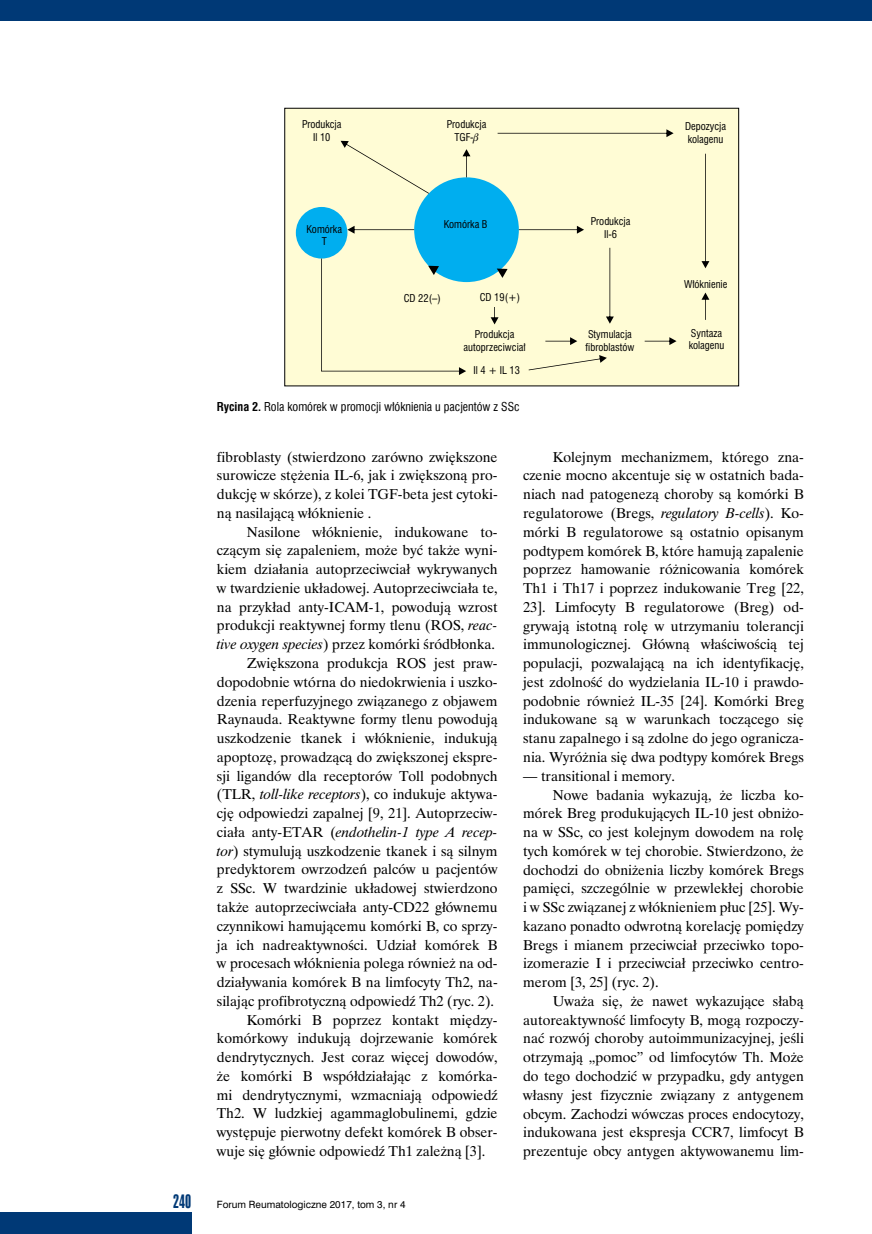
<style>
.page{position:relative;width:872px;height:1234px;background:#fff}
.page>*{position:absolute;margin:0;border:0;box-sizing:border-box;transform-origin:0 0}
.t1{font:18px "Swis 924 EU";color:#003976}
.t2{font:14.25px/18.8px "Time Ibis EE";color:#000;text-align:justify}
.t3{font:italic 14.25px "Time Ibis EE";color:#000}
.t4{font:12px "Swis 721 Cn EU";color:#000}
.t5{font:10.5px/12.6px "Swis 721 Cn EU";color:#000;text-align:center}
.t6{font:9.3px "Swis 721 PL";color:#000}
.s1{font-weight:700}
.s2{font-style:italic}
.s3{font-style:normal}
</style>
<div class="page">
<div style="left:0;top:0;width:872px;height:21px;background:#003976"></div>
<div style="left:0;top:1212px;width:191px;height:21px;background:#003976"></div>
<div style="left:285px;top:108px;width:453px;height:278px;background:#fffcd5"></div>
<div style="left:414px;top:177px;width:105px;height:105px;background:#00aeef;border-radius:50%"></div>
<div style="left:296px;top:207px;width:51px;height:51px;background:#00aeef;border-radius:50%"></div>
<svg style="left:497px;top:268px;width:10px;height:10px"></svg>
<svg style="left:340px;top:141px;width:89px;height:53px"></svg>
<svg style="left:462px;top:149px;width:8px;height:28px"></svg>
<svg style="left:347px;top:226px;width:67px;height:7px"></svg>
<svg style="left:497px;top:129px;width:176px;height:8px"></svg>
<svg style="left:519px;top:226px;width:65px;height:7px"></svg>
<svg style="left:606px;top:248px;width:8px;height:75px"></svg>
<svg style="left:490px;top:307px;width:8px;height:17px"></svg>
<svg style="left:545px;top:337px;width:32px;height:8px"></svg>
<svg style="left:644px;top:337px;width:32px;height:8px"></svg>
<svg style="left:701px;top:292px;width:8px;height:28px"></svg>
<svg style="left:701px;top:154px;width:8px;height:114px"></svg>
<svg style="left:321px;top:258px;width:145px;height:117px"></svg>
<svg style="left:528px;top:355px;width:79px;height:15px"></svg>
<p class="t5" style="left:302px;top:118px;width:41px">Produkcja<br>Il 10</p>
<p class="t5" style="left:447px;top:118px;width:41px">Produkcja<br>TGF-</p>
<p class="t5" style="left:685px;top:120px;width:43px;text-align:left">Depozycja kolagenu</p>
<p class="t5" style="left:306px;top:222px;width:37px">Komórka<br>T</p>
<p class="t5" style="left:444px;top:218px;width:45px">Komórka B</p>
<p class="t5" style="left:404px;top:292px;width:38px">CD 22(–)</p>
<p class="t5" style="left:479px;top:291px;width:42px">CD 19(+)</p>
<p class="t5" style="left:463px;top:328px;width:63px">Produkcja autoprzeciwciał</p>
<p class="t5" style="left:473px;top:364px;width:48px">Il 4 + IL 13</p>
<p class="t4" style="left:217px;top:398px;width:304px"><span class="s1">Rycina 2.</span> Rola komórek w promocji włóknienia u pacjentów z SSc</p>
<p class="t5" style="left:591px;top:215px;width:41px">Produkcja<br>Il-6</p>
<p class="t5" style="left:585px;top:328px;width:50px;text-align:left">Stymulacja fibroblastów</p>
<p class="t5" style="left:684px;top:277px;width:45px">Włóknienie</p>
<p class="t5" style="left:688px;top:326px;width:37px;text-align:left">Syntaza kolagenu</p>
<p class="t2" style="left:217px;top:447px;width:282px">fibroblasty (stwierdzono zarówno zwiększone surowicze stężenia IL-6, jak i zwiększoną pro&shy;dukcję w skórze), z kolei TGF-beta jest cytoki&shy;ną nasilającą włóknienie .</p>
<p class="t2" style="left:247px;top:522px;width:252px">Nasilone włóknienie, indukowane to-</p>
<p class="t2" style="left:217px;top:541px;width:282px">czącym się zapaleniem, może być także wyni-</p>
<p class="t2" style="left:217px;top:559px;width:282px">kiem działania autoprzeciwciał wykrywanych</p>
<p class="t2" style="left:217px;top:578px;width:282px">w twardzienie układowej. Autoprzeciwciała te,</p>
<p class="t2" style="left:217px;top:597px;width:282px">na przykład anty-ICAM-1, powodują wzrost</p>
<p class="t2" style="left:217px;top:616px;width:282px">produkcji reaktywnej formy tlenu (ROS, <span class="s2">reac-</span></p>
<p class="t2" style="left:217px;top:634px;width:280px"><span class="s2">tive oxygen species</span>) przez komórki śródbłonka.</p>
<p class="t2" style="left:247px;top:653px;width:252px">Zwiększona produkcja ROS jest praw-</p>
<p class="t2" style="left:217px;top:672px;width:282px">dopodobnie wtórna do niedokrwienia i uszko-</p>
<p class="t2" style="left:217px;top:691px;width:282px">dzenia reperfuzyjnego związanego z objawem</p>
<p class="t2" style="left:217px;top:709px;width:282px">Raynauda. Reaktywne formy tlenu powodują</p>
<p class="t2" style="left:217px;top:728px;width:282px">uszkodzenie tkanek i włóknienie, indukują</p>
<p class="t2" style="left:217px;top:747px;width:282px">apoptozę, prowadzącą do zwiększonej ekspre-</p>
<p class="t2" style="left:217px;top:766px;width:282px">sji ligandów dla receptorów Toll podobnych</p>
<p class="t2" style="left:217px;top:784px;width:282px">(TLR, <span class="s2">toll-like receptors</span>), co indukuje aktywa-</p>
<p class="t2" style="left:217px;top:803px;width:282px">cję odpowiedzi zapalnej [9, 21]. Autoprzeciw-</p>
<p class="t3" style="left:217px;top:823px;width:282px"><span class="s3">ciała anty-ETAR (</span>endothelin-1 type A recep-</p>
<p class="t2" style="left:217px;top:841px;width:282px"><span class="s2">tor</span>) stymulują uszkodzenie tkanek i są silnym</p>
<p class="t2" style="left:217px;top:859px;width:282px">predyktorem owrzodzeń palców u pacjentów</p>
<p class="t2" style="left:217px;top:878px;width:282px">z SSc. W twardzinie układowej stwierdzono</p>
<p class="t2" style="left:217px;top:897px;width:282px">także autoprzeciwciała anty-CD22 głównemu</p>
<p class="t2" style="left:217px;top:916px;width:282px">czynnikowi hamującemu komórki B, co sprzy-</p>
<p class="t2" style="left:217px;top:934px;width:282px">ja ich nadreaktywności. Udział komórek B</p>
<p class="t2" style="left:217px;top:953px;width:282px">w procesach włóknienia polega również na od-</p>
<p class="t2" style="left:217px;top:972px;width:282px">działywania komórek B na limfocyty Th2, na-</p>
<p class="t2" style="left:217px;top:991px;width:279px">silając profibrotyczną odpowiedź Th2 (ryc. 2).</p>
<p class="t2" style="left:247px;top:1009px;width:252px">Komórki B poprzez kontakt między-</p>
<p class="t2" style="left:217px;top:1028px;width:282px">komórkowy indukują dojrzewanie komórek</p>
<p class="t2" style="left:217px;top:1047px;width:282px">dendrytycznych. Jest coraz więcej dowodów,</p>
<p class="t2" style="left:217px;top:1066px;width:282px">że komórki B współdziałając z komórka-</p>
<p class="t2" style="left:217px;top:1084px;width:282px">mi dendrytycznymi, wzmacniają odpowiedź</p>
<p class="t2" style="left:217px;top:1103px;width:282px">Th2. W ludzkiej agammaglobulinemi, gdzie</p>
<p class="t2" style="left:217px;top:1122px;width:282px">występuje pierwotny defekt komórek B obser-</p>
<p class="t2" style="left:217px;top:1141px;width:270px">wuje się głównie odpowiedź Th1 zależną [3].</p>
<p class="t1" style="left:173px;top:1189px;width:20px">240</p>
<p class="t6" style="left:217px;top:1198px;width:190px">Forum Reumatologiczne 2017, tom 3, nr 4</p>
<p class="t2" style="left:523px;top:447px;width:282px;text-indent:30px">Kolejnym mechanizmem, którego zna&shy;czenie mocno akcentuje się w ostatnich bada&shy;niach nad patogenezą choroby są komórki B regulatorowe (Bregs, <span class="s2">regulatory B-cells</span>). Ko&shy;mórki B regulatorowe są ostatnio opisanym podtypem komórek B, które hamują zapalenie poprzez hamowanie różnicowania komórek Th1 i Th17 i poprzez indukowanie Treg [22, 23]. Limfocyty B regulatorowe (Breg) od&shy;grywają istotną rolę w utrzymaniu tolerancji immunologicznej. Główną właściwością tej populacji, pozwalającą na ich identyfikację, jest zdolność do wydzielania IL-10 i prawdo&shy;podobnie również IL-35 [24]. Komórki Breg indukowane są w warunkach toczącego się stanu zapalnego i są zdolne do jego ogranicza&shy;nia. Wyróżnia się dwa podtypy komórek Bregs</p>
<p class="t2" style="left:523px;top:766px;width:153px">— transitional i memory.</p>
<p class="t2" style="left:553px;top:784px;width:252px">Nowe badania wykazują, że liczba ko-</p>
<p class="t2" style="left:523px;top:803px;width:282px">mórek Breg produkujących IL-10 jest obniżo-</p>
<p class="t2" style="left:523px;top:822px;width:282px">na w SSc, co jest kolejnym dowodem na rolę</p>
<p class="t2" style="left:523px;top:841px;width:282px">tych komórek w tej chorobie. Stwierdzono, że</p>
<p class="t2" style="left:523px;top:860px;width:282px">dochodzi do obniżenia liczby komórek Bregs</p>
<p class="t2" style="left:523px;top:878px;width:282px">pamięci, szczególnie w przewlekłej chorobie</p>
<p class="t2" style="left:523px;top:897px;width:282px">i w SSc związanej z włóknieniem płuc [25]. Wy-</p>
<p class="t2" style="left:523px;top:916px;width:282px">kazano ponadto odwrotną korelację pomiędzy</p>
<p class="t2" style="left:523px;top:935px;width:282px">Bregs i mianem przeciwciał przeciwko topo-</p>
<p class="t2" style="left:523px;top:953px;width:282px">izomerazie I i przeciwciał przeciwko centro-</p>
<p class="t2" style="left:523px;top:972px;width:137px">merom [3, 25] (ryc. 2).</p>
<p class="t2" style="left:553px;top:991px;width:252px">Uważa się, że nawet wykazujące słabą</p>
<p class="t2" style="left:523px;top:1010px;width:282px">autoreaktywność limfocyty B, mogą rozpoczy-</p>
<p class="t2" style="left:523px;top:1028px;width:282px">nać rozwój choroby autoimmunizacyjnej, jeśli</p>
<p class="t2" style="left:523px;top:1047px;width:282px">otrzymają „pomoc” od limfocytów Th. Może</p>
<p class="t2" style="left:523px;top:1066px;width:282px">do tego dochodzić w przypadku, gdy antygen</p>
<p class="t2" style="left:523px;top:1085px;width:282px">własny jest fizycznie związany z antygenem</p>
<p class="t2" style="left:523px;top:1103px;width:282px">obcym. Zachodzi wówczas proces endocytozy,</p>
<p class="t2" style="left:523px;top:1122px;width:282px">indukowana jest ekspresja CCR7, limfocyt B</p>
<p class="t2" style="left:523px;top:1141px;width:282px">prezentuje obcy antygen aktywowanemu lim-</p>
</div>
